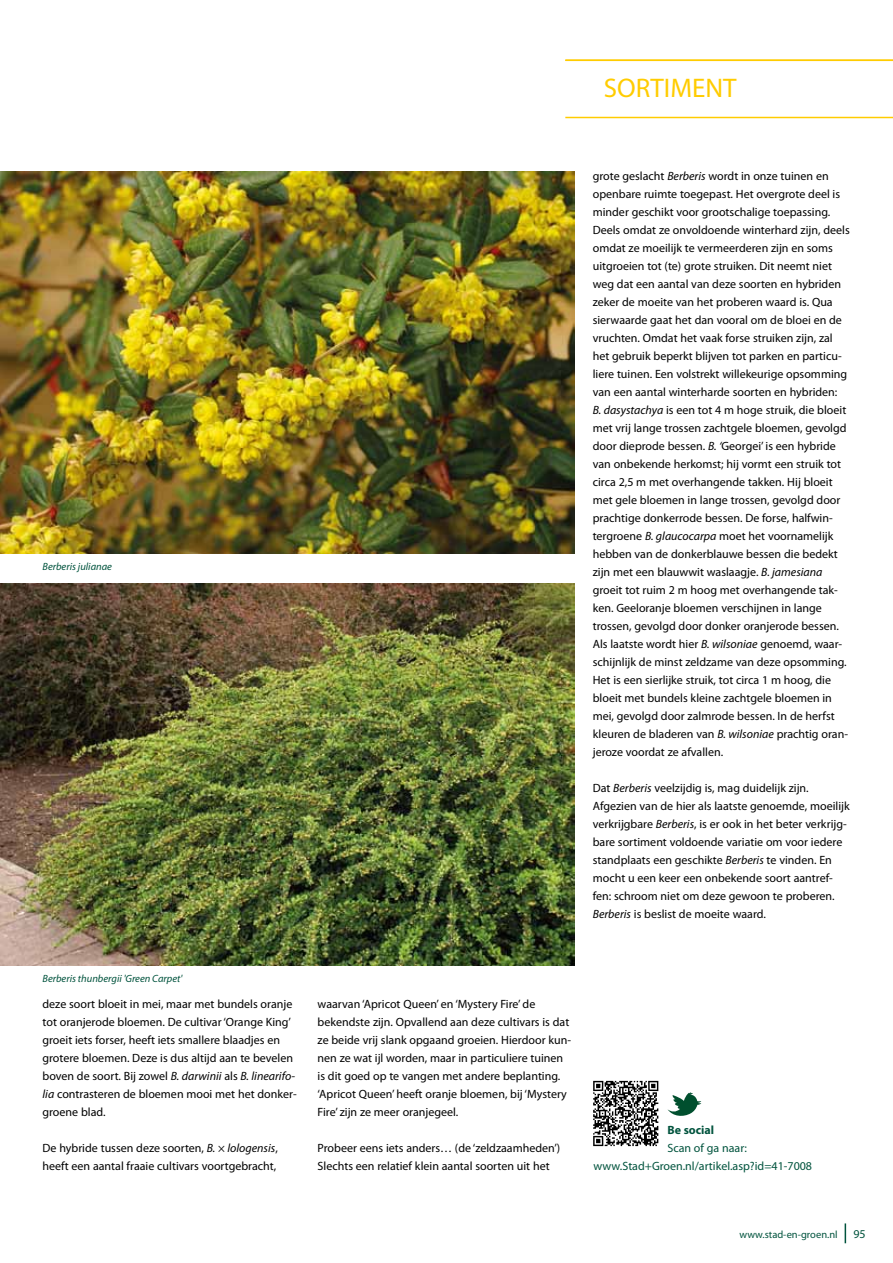
<style>
.page{position:relative;width:893px;height:1263px;background:#fff}
.page>*{position:absolute;margin:0;border:0;box-sizing:border-box;transform-origin:0 0}
.t1{font:27px "Myriad Pro";color:#fc0}
.t2{font:12px/18px "Myriad Pro";color:#000}
.t3{font:12px/18px "Myriad Pro";color:#00533d}
.t4{font:700 12px "Myriad Pro";color:#00533d}
.t5{font:italic 10.5px "Myriad Pro";color:#00533d}
.t6{font:10.5px "Myriad Pro";color:#00533d}
.s1{font-style:italic}
</style>
<div class="page">
<svg style="left:845px;top:1223px;width:1px;height:20px"></svg>
<hr style="left:565px;top:117px;width:328px;height:1px;background:#fc0">
<hr style="left:565px;top:60px;width:328px;height:1px;background:#fc0">
<img style="left:0;top:171px;width:575px;height:383px">
<img style="left:0;top:583px;width:575px;height:383px">
<svg style="left:593px;top:1081px;width:65px;height:65px"></svg>
<svg style="left:667px;top:1092px;width:34px;height:24px"></svg>
<h1 class="t1" style="left:604px;top:71px;width:134px">SORTIMENT</h1>
<p class="t5" style="left:43px;top:560px;width:71px">Berberis julianae</p>
<p class="t2" style="left:593px;top:167px;width:259px">grote geslacht <span class="s1">Berberis</span> wordt in onze tuinen en openbare ruimte toegepast. Het overgrote deel is minder geschikt voor grootschalige toepassing.<br>Deels omdat ze onvoldoende winterhard zijn, deels omdat ze moeilijk te vermeerderen zijn en soms uitgroeien tot (te) grote struiken. Dit neemt niet weg dat een aantal van deze soorten en hybriden zeker de moeite van het proberen waard is. Qua sierwaarde gaat het dan vooral om de bloei en de vruchten. Omdat het vaak forse struiken zijn, zal het gebruik beperkt blijven tot parken en particu&shy;liere tuinen. Een volstrekt willekeurige opsomming van een aantal winterharde soorten en hybriden:<br><span class="s1">B. dasystachya</span> is een tot 4 m hoge struik, die bloeit met vrij lange trossen zachtgele bloemen, gevolgd door dieprode bessen. <span class="s1">B. ‘</span>Georgei’ is een hybride van onbekende herkomst; hij vormt een struik tot circa 2,5 m met overhangende takken. Hij bloeit met gele bloemen in lange trossen, gevolgd door prachtige donkerrode bessen. De forse, halfwin&shy;tergroene <span class="s1">B. glaucocarpa</span> moet het voornamelijk hebben van de donkerblauwe bessen die bedekt zijn met een blauwwit waslaagje. <span class="s1">B. jamesiana </span>groeit tot ruim 2 m hoog met overhangende tak&shy;ken. Geeloranje bloemen verschijnen in lange trossen, gevolgd door donker oranjerode bessen.<br>Als laatste wordt hier <span class="s1">B. wilsoniae</span> genoemd, waar&shy;schijnlijk de minst zeldzame van deze opsomming.<br>Het is een sierlijke struik, tot circa 1 m hoog, die bloeit met bundels kleine zachtgele bloemen in mei, gevolgd door zalmrode bessen. In de herfst kleuren de bladeren van <span class="s1">B. wilsoniae</span> prachtig oran&shy;jeroze voordat ze afvallen.</p>
<p class="t2" style="left:593px;top:779px;width:258px">Dat <span class="s1">Berberis</span> veelzijdig is, mag duidelijk zijn.<br>Afgezien van de hier als laatste genoemde, moeilijk verkrijgbare <span class="s1">Berberis</span>, is er ook in het beter verkrijg&shy;bare sortiment voldoende variatie om voor iedere standplaats een geschikte <span class="s1">Berberis</span> te vinden. En mocht u een keer een onbekende soort aantref&shy;fen: schroom niet om deze gewoon te proberen.<br><span class="s1">Berberis</span> is beslist de moeite waard.</p>
<p class="t5" style="left:43px;top:972px;width:141px">Berberis thunbergii 'Green Carpet'</p>
<p class="t2" style="left:43px;top:995px;width:256px">deze soort bloeit in mei, maar met bundels oranje tot oranjerode bloemen. De cultivar ‘Orange King’ groeit iets forser, heeft iets smallere blaadjes en grotere bloemen. Deze is dus altijd aan te bevelen boven de soort. Bij zowel <span class="s1">B. darwinii</span> als <span class="s1">B. linearifo&shy;lia</span> contrasteren de bloemen mooi met het donker&shy;groene blad.</p>
<p class="t2" style="left:43px;top:1139px;width:237px">De hybride tussen deze soorten, <span class="s1">B. × lologensis</span>, heeft een aantal fraaie cultivars voortgebracht,</p>
<p class="t2" style="left:318px;top:995px;width:255px">waarvan ‘Apricot Queen’ en ‘Mystery Fire’ de bekendste zijn. Opvallend aan deze cultivars is dat ze beide vrij slank opgaand groeien. Hierdoor kun&shy;nen ze wat ijl worden, maar in particuliere tuinen is dit goed op te vangen met andere beplanting. ‘Apricot Queen’ heeft oranje bloemen, bij ‘Mystery Fire’ zijn ze meer oranjegeel.</p>
<p class="t2" style="left:318px;top:1139px;width:244px">Probeer eens iets anders… (de ‘zeldzaamheden’)<br>Slechts een relatief klein aantal soorten uit het</p>
<p class="t4" style="left:667px;top:1122px;width:48px">Be social</p>
<p class="t3" style="left:594px;top:1139px;width:220px;text-indent:74px">Scan of ga naar: www.Stad+Groen.nl/artikel.asp?id=41-7008</p>
<p class="t6" style="left:739px;top:1228px;width:100px">www.stad-en-groen.nl</p>
<p class="t3" style="left:853px;top:1224px;width:14px">95</p>
</div>
